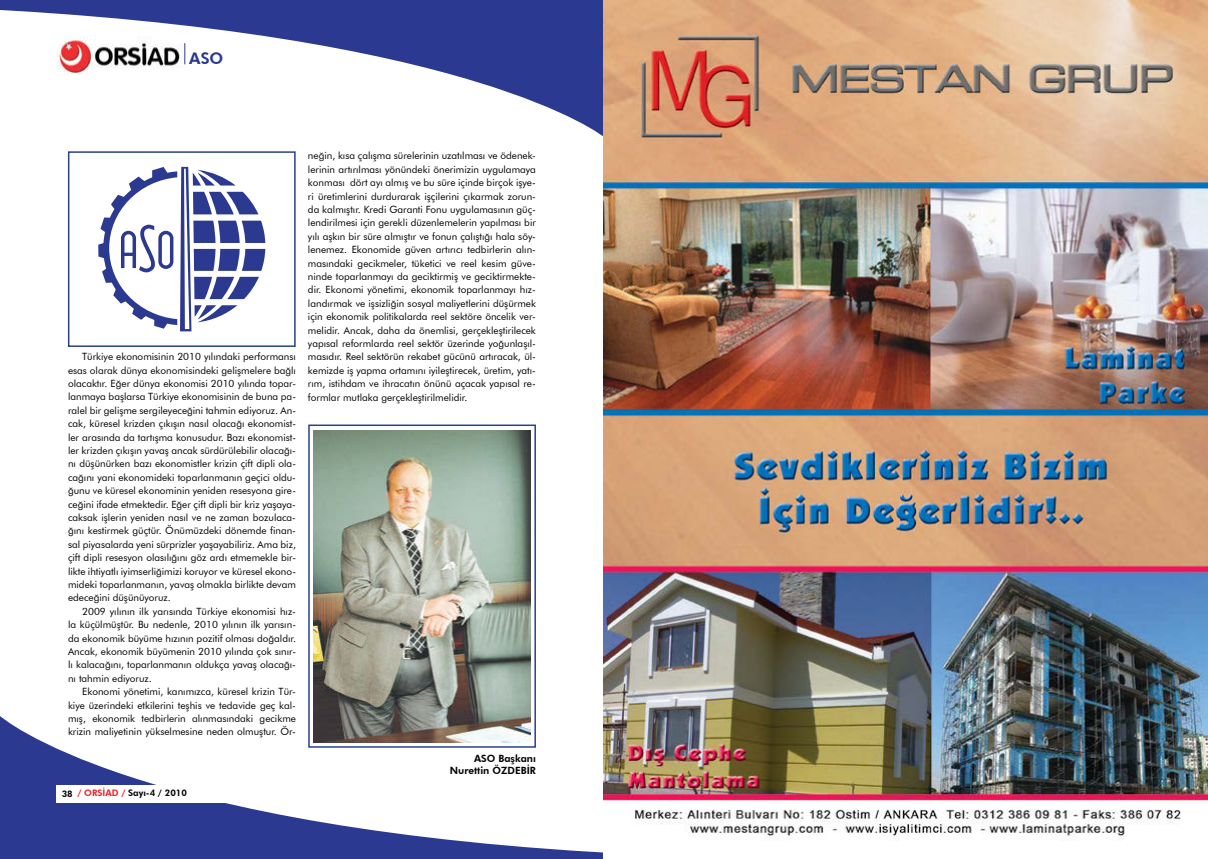
<style>
.page{position:relative;width:1208px;height:859px;background:#fff}
.page>*{position:absolute;margin:0;border:0;box-sizing:border-box;transform-origin:0 0}
.t1{font:800 16px "Futura BT";color:#2b3990}
.t2{font:10px/13.4px "Futura BT";color:#000;text-align:justify}
.t3{font:800 10px/12px "Futura BT";color:#000;text-align:right}
.t4{font:800 9px "Futura BT";color:#000}
.s1{color:#ed1d24}
</style>
<div class="page">
<svg style="left:0;top:0;width:604px;height:137px"></svg>
<svg style="left:0;top:716px;width:604px;height:143px"></svg>
<img style="left:56px;top:37px;width:132px;height:37px">
<svg style="left:184px;top:43px;width:1px;height:21px"></svg>
<div style="left:57px;top:785px;width:198px;height:17px;background:#fff"></div>
<div style="left:68px;top:151px;width:228px;height:196px;border:2px solid #25408f"></div>
<img style="left:314px;top:430px;width:216px;height:312px">
<div style="left:308px;top:424px;width:228px;height:324px;border:2px solid #25408f"></div>
<svg style="left:98px;top:167px;width:167px;height:164px"></svg>
<img style="left:604px;top:0;width:604px;height:841px">
<h1 class="t1" style="left:189px;top:48px;width:36px">ASO</h1>
<p class="t2" style="left:68px;top:350px;width:229px;text-indent:14px">Türkiye ekonomisinin 2010 yılındaki performansı esas olarak dünya ekonomisindeki gelişmelere bağlı olacaktır. Eğer dünya ekonomisi 2010 yılında topar&shy;lanmaya başlarsa Türkiye ekonomisinin de buna pa&shy;ralel bir gelişme sergileyeceğini tahmin ediyoruz. An&shy;cak, küresel krizden çıkışın nasıl olacağı ekonomist&shy;ler arasında da tartışma konusudur. Bazı ekonomist&shy;ler krizden çıkışın yavaş ancak sürdürülebilir olacağı&shy;nı düşünürken bazı ekonomistler krizin çift dipli ola&shy;cağını yani ekonomideki toparlanmanın geçici oldu&shy;ğunu ve küresel ekonominin yeniden resesyona gire&shy;ceğini ifade etmektedir. Eğer çift dipli bir kriz yaşaya&shy;caksak işlerin yeniden nasıl ve ne zaman bozulaca&shy;ğını kestirmek güçtür. Önümüzdeki dönemde finan&shy;sal piyasalarda yeni sürprizler yaşayabiliriz. Ama biz, çift dipli resesyon olasılığını göz ardı etmemekle bir&shy;likte ihtiyatlı iyimserliğimizi koruyor ve küresel ekono&shy;mideki toparlanmanın, yavaş olmakla birlikte devam edeceğini düşünüyoruz.</p>
<p class="t2" style="left:68px;top:604px;width:229px;text-indent:14px">2009 yılının ilk yarısında Türkiye ekonomisi hız&shy;la küçülmüştür. Bu nedenle, 2010 yılının ilk yarısın&shy;da ekonomik büyüme hızının pozitif olması doğaldır.<br>Ancak, ekonomik büyümenin 2010 yılında çok sınır&shy;lı kalacağını, toparlanmanın oldukça yavaş olacağı&shy;nı tahmin ediyoruz.</p>
<p class="t2" style="left:68px;top:685px;width:229px;text-indent:14px">Ekonomi yönetimi, kanımızca, küresel krizin Tür&shy;kiye üzerindeki etkilerini teşhis ve tedavide geç kal&shy;mış, ekonomik tedbirlerin alınmasındaki gecikme krizin maliyetinin yükselmesine neden olmuştur. Ör-</p>
<p class="t4" style="left:62px;top:788px;width:127px">38 <span class="s1">/ ORSİAD /</span> Sayı-4 / 2010</p>
<p class="t2" style="left:308px;top:149px;width:229px">neğin, kısa çalışma sürelerinin uzatılması ve ödenek&shy;lerinin artırılması yönündeki önerimizin uygulamaya konması dört ayı almış ve bu süre içinde birçok işye&shy;ri üretimlerini durdurarak işçilerini çıkarmak zorun&shy;da kalmıştır. Kredi Garanti Fonu uygulamasının güç&shy;lendirilmesi için gerekli düzenlemelerin yapılması bir yılı aşkın bir süre almıştır ve fonun çalıştığı hala söy&shy;lenemez. Ekonomide güven artırıcı tedbirlerin alın&shy;masındaki gecikmeler, tüketici ve reel kesim güve&shy;ninde toparlanmayı da geciktirmiş ve geciktirmekte&shy;dir. Ekonomi yönetimi, ekonomik toparlanmayı hız&shy;landırmak ve işsizliğin sosyal maliyetlerini düşürmek için ekonomik politikalarda reel sektöre öncelik ver&shy;melidir. Ancak, daha da önemlisi, gerçekleştirilecek yapısal reformlarda reel sektör üzerinde yoğunlaşıl&shy;masıdır. Reel sektörün rekabet gücünü artıracak, ül&shy;kemizde iş yapma ortamını iyileştirecek, üretim, yatı&shy;rım, istihdam ve ihracatın önünü açacak yapısal re&shy;formlar mutlaka gerçekleştirilmelidir.</p>
<p class="t3" style="left:450px;top:753px;width:88px">ASO Başkanı<br>Nurettin ÖZDEBİR</p>
</div>
